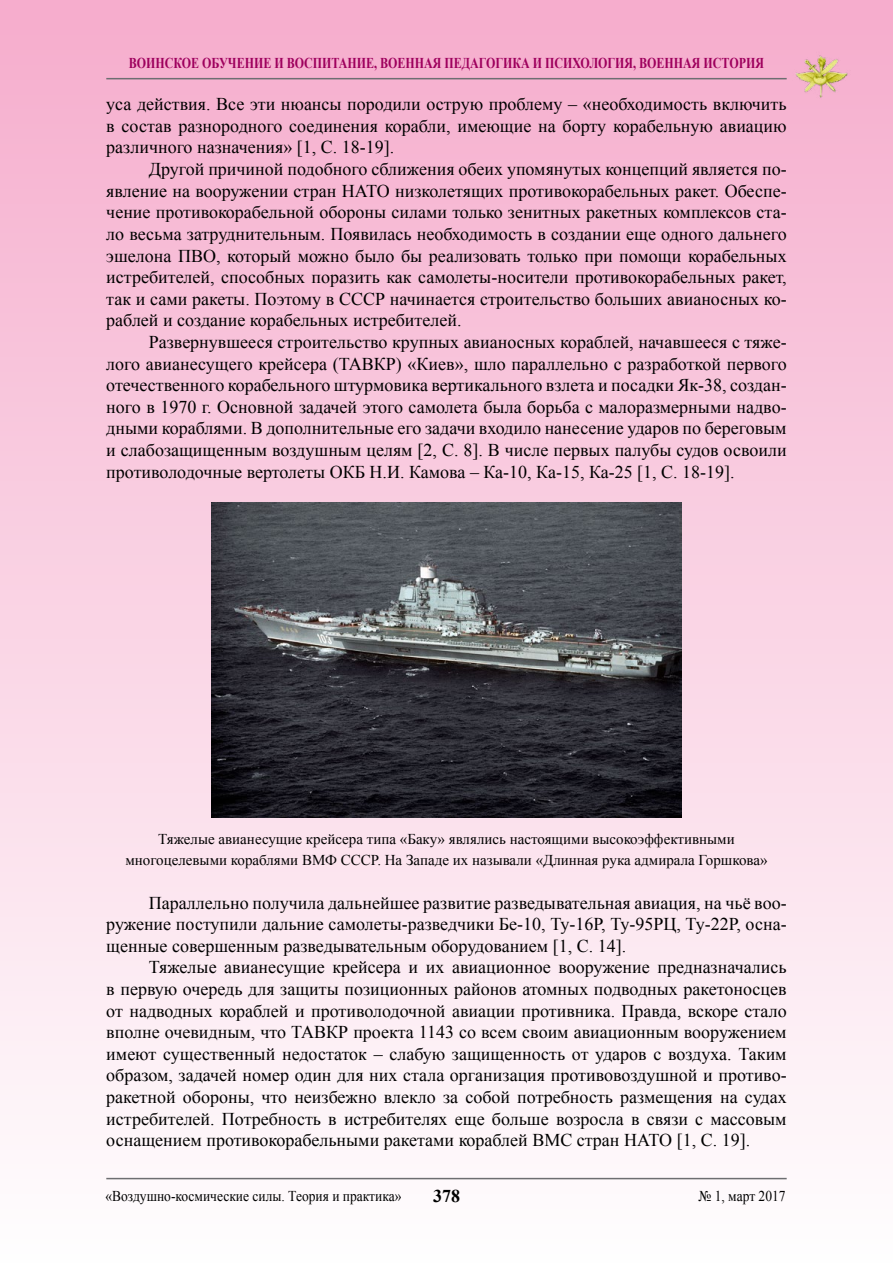
<style>
.page{position:relative;width:893px;height:1263px;background:#fff}
.page>*{position:absolute;margin:0;border:0;box-sizing:border-box;transform-origin:0 0}
.t1{font:18px/21.6px "Times New Roman";color:#000;text-align:justify}
.t2{font:700 18px "Times New Roman";color:#000}
.t3{font:15px/21.6px "Times New Roman";color:#000;text-align:center}
.t4{font:700 15px "Times New Roman";color:#9e005d;scale:.8 1}
.t5{font:15px "Times New Roman";color:#000;scale:.9 1}
</style>
<div class="page">
<div style="left:0;top:0;width:893px;height:1263px;background:linear-gradient(to bottom,#f5accc,#fefefe)"></div>
<hr style="left:106px;top:78px;width:681px;height:1px;background:#6d6e71">
<hr style="left:106px;top:1178px;width:681px;height:1px;background:#6d6e71">
<img style="left:792px;top:52px;width:58px;height:47px">
<img style="left:211px;top:503px;width:471px;height:314px">
<p class="t4" style="left:129px;top:52px;width:796px">воинское обучение и воспитание, военная педагогика и психология, военная история</p>
<p class="t1" style="left:106px;top:93px;width:682px">уса действия. Все эти нюансы породили острую проблему – «необходимость включить в состав разнородного соединения корабли, имеющие на борту корабельную авиацию различного назначения» [1, С. 18-19].</p>
<p class="t1" style="left:106px;top:158px;width:682px;text-indent:43px">Другой причиной подобного сближения обеих упомянутых концепций является по&shy;явление на вооружении стран НАТО низколетящих противокорабельных ракет. Обеспе&shy;чение противокорабельной обороны силами только зенитных ракетных комплексов ста&shy;ло весьма затруднительным. Появилась необходимость в создании еще одного дальнего эшелона ПВО, который можно было бы реализовать только при помощи корабельных истребителей, способных поразить как самолеты-носители противокорабельных ракет, так и сами ракеты. Поэтому в СССР начинается строительство больших авианосных ко&shy;раблей и создание корабельных истребителей.</p>
<p class="t1" style="left:106px;top:331px;width:682px;text-indent:43px">Развернувшееся строительство крупных авианосных кораблей, начавшееся с тяже&shy;лого авианесущего крейсера (ТАВКР) «Киев», шло параллельно с разработкой первого отечественного корабельного штурмовика вертикального взлета и посадки Як-38, создан&shy;ного в 1970 г. Основной задачей этого самолета была борьба с малоразмерными надво&shy;дными кораблями. В дополнительные его задачи входило нанесение ударов по береговым и слабозащищенным воздушным целям [2, С. 8]. В числе первых палубы судов освоили противолодочные вертолеты ОКБ Н.И. Камова – Ка-10, Ка-15, Ка-25 [1, С. 18-19].</p>
<p class="t3" style="left:125px;top:828px;width:644px">Тяжелые авианесущие крейсера типа «Баку» являлись настоящими высокоэффективными многоцелевыми кораблями ВМФ СССР. На Западе их называли «Длинная рука адмирала Горшкова»</p>
<p class="t1" style="left:106px;top:891px;width:682px;text-indent:43px">Параллельно получила дальнейшее развитие разведывательная авиация, на чьё воо&shy;ружение поступили дальние самолеты-разведчики Бе-10, Ту-16Р, Ту-95РЦ, Ту-22Р, осна&shy;щенные совершенным разведывательным оборудованием [1, С. 14].</p>
<p class="t1" style="left:106px;top:956px;width:682px;text-indent:43px">Тяжелые авианесущие крейсера и их авиационное вооружение предназначались в первую очередь для защиты позиционных районов атомных подводных ракетоносцев от надводных кораблей и противолодочной авиации противника. Правда, вскоре стало вполне очевидным, что ТАВКР проекта 1143 со всем своим авиационным вооружением имеют существенный недостаток – слабую защищенность от ударов с воздуха. Таким образом, задачей номер один для них стала организация противовоздушной и противо&shy;ракетной обороны, что неизбежно влекло за собой потребность размещения на судах истребителей. Потребность в истребителях еще больше возросла в связи с массовым оснащением противокорабельными ракетами кораблей ВМС стран НАТО [1, С. 19].</p>
<p class="t5" style="left:105px;top:1186px;width:330px">«Воздушно-космические силы. Теория и практика»</p>
<p class="t2" style="left:433px;top:1184px;width:28px">378</p>
<p class="t5" style="left:699px;top:1186px;width:98px">№ 1, март 2017</p>
</div>
